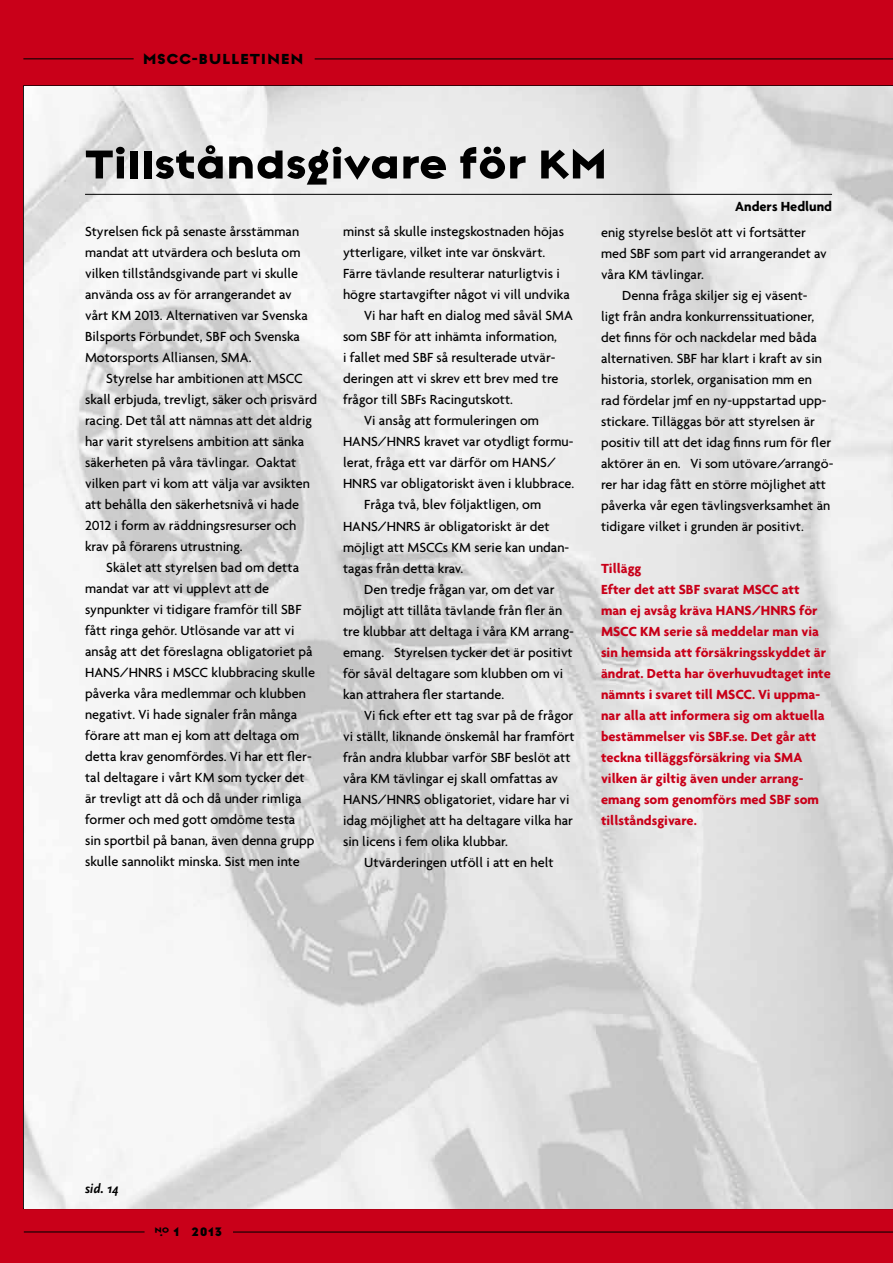
<style>
.page{position:relative;width:893px;height:1263px;background:#c90019}
.page>*{position:absolute;margin:0;border:0;box-sizing:border-box;transform-origin:0 0}
.t1{font:800 54px "Regulator";color:#000}
.t2{font:800 19.5px "Regulator";letter-spacing:.035em;color:#000}
.t3{font:800 16.5px "Regulator";color:#000}
.t4{font:500 14.25px/21px "Agenda";color:#000}
.t5{font:700 14.25px/21px "Agenda";color:#c90019}
.t6{font:700 14.25px "Agenda";color:#000}
.t7{font:italic 700 13.5px "Scala Sans";color:#000}
.s1{font-weight:700}
</style>
<div class="page">
<hr style="left:23px;top:58px;width:111px;height:1px;background:#000">
<hr style="left:233px;top:1231px;width:660px;height:1px;background:#000">
<hr style="left:24px;top:1231px;width:121px;height:1px;background:#000">
<hr style="left:315px;top:58px;width:578px;height:1px;background:#000">
<img style="left:24px;top:86px;width:869px;height:1122px">
<hr style="left:85px;top:194px;width:747px;height:1px;background:#000">
<h2 class="t2" style="left:143px;top:50px;width:162px">MSCC-BULLETINEN</h2>
<h1 class="t1" style="left:85px;top:139px;width:524px">Tillståndsgivare för KM</h1>
<p class="t6" style="left:735px;top:198px;width:98px">Anders Hedlund</p>
<p class="t4" style="left:85px;top:221px;width:224px">Styrelsen fick på senaste årsstämman mandat att utvärdera och besluta om vilken tillståndsgivande part vi skulle använda oss av för arrangerandet av vårt KM 2013. Alternativen var Svenska Bilsports Förbundet, SBF och Svenska Motorsports Alliansen, SMA.</p>
<p class="t4" style="left:85px;top:368px;width:233px;text-indent:21px">Styrelse har ambitionen att MSCC skall erbjuda, trevligt, säker och prisvärd racing. Det tål att nämnas att det aldrig har varit styrelsens ambition att sänka säkerheten på våra tävlingar. Oaktat vilken part vi kom att välja var avsikten att behålla den säkerhetsnivå vi hade 2012 i form av räddningsresurser och krav på förarens utrustning.</p>
<p class="t4" style="left:85px;top:557px;width:232px;text-indent:21px">Skälet att styrelsen bad om detta mandat var att vi upplevt att de synpunkter vi tidigare framför till SBF fått ringa gehör. Utlösande var att vi ansåg att det föreslagna obligatoriet på HANS/HNRS i MSCC klubbracing skulle påverka våra medlemmar och klubben negativt. Vi hade signaler från många förare att man ej kom att deltaga om detta krav genomfördes. Vi har ett fler&shy;tal deltagare i vårt KM som tycker det är trevligt att då och då under rimliga former och med gott omdöme testa<br>sin sportbil på banan, även denna grupp skulle sannolikt minska. Sist men inte</p>
<p class="t4" style="left:343px;top:221px;width:223px">minst så skulle instegskostnaden höjas</p>
<p class="t4" style="left:343px;top:242px;width:204px">ytterligare, vilket inte var önskvärt.</p>
<p class="t4" style="left:343px;top:263px;width:218px">Färre tävlande resulterar naturligtvis i</p>
<p class="t4" style="left:343px;top:284px;width:228px">högre startavgifter något vi vill undvika</p>
<p class="t4" style="left:364px;top:305px;width:210px">Vi har haft en dialog med såväl SMA</p>
<p class="t4" style="left:343px;top:326px;width:216px">som SBF för att inhämta information,</p>
<p class="t4" style="left:343px;top:347px;width:214px">i fallet med SBF så resulterade utvär-</p>
<p class="t4" style="left:343px;top:368px;width:217px">deringen att vi skrev ett brev med tre</p>
<p class="t4" style="left:343px;top:389px;width:172px">frågor till SBFs Racingutskott.</p>
<p class="t4" style="left:364px;top:410px;width:176px">Vi ansåg att formuleringen om</p>
<p class="t4" style="left:343px;top:431px;width:232px">HANS/HNRS kravet var otydligt formu-</p>
<p class="t4" style="left:343px;top:452px;width:214px">lerat, fråga ett var därför om HANS/</p>
<p class="t4" style="left:343px;top:473px;width:233px">HNRS var obligatoriskt även i klubbrace.</p>
<p class="t4" style="left:364px;top:494px;width:178px">Fråga två, blev följaktligen, om</p>
<p class="t4" style="left:343px;top:515px;width:208px">HANS/HNRS är obligatoriskt är det</p>
<p class="t4" style="left:343px;top:536px;width:228px">möjligt att MSCCs KM serie kan undan-</p>
<p class="t4" style="left:343px;top:557px;width:122px">tagas från detta krav.</p>
<p class="t4" style="left:364px;top:578px;width:192px">Den tredje frågan var, om det var</p>
<p class="t4" style="left:343px;top:599px;width:221px">möjligt att tillåta tävlande från fler än</p>
<p class="t4" style="left:343px;top:620px;width:232px">tre klubbar att deltaga i våra KM arrang-</p>
<p class="t4" style="left:343px;top:641px;width:231px">emang. Styrelsen tycker det är positivt</p>
<p class="t4" style="left:343px;top:662px;width:222px">för såväl deltagare som klubben om vi</p>
<p class="t4" style="left:343px;top:683px;width:163px">kan attrahera fler startande.</p>
<p class="t4" style="left:364px;top:704px;width:211px">Vi fick efter ett tag svar på de frågor</p>
<p class="t4" style="left:343px;top:725px;width:233px">vi ställt, liknande önskemål har framfört</p>
<p class="t4" style="left:343px;top:746px;width:229px">från andra klubbar varför SBF beslöt att</p>
<p class="t4" style="left:343px;top:767px;width:217px">våra KM tävlingar ej skall omfattas av</p>
<p class="t4" style="left:343px;top:788px;width:228px">HANS/HNRS obligatoriet, vidare har vi</p>
<p class="t4" style="left:343px;top:809px;width:232px">idag möjlighet att ha deltagare vilka har</p>
<p class="t4" style="left:343px;top:830px;width:167px">sin licens i fem olika klubbar.</p>
<p class="t4" style="left:364px;top:851px;width:191px">Utvärderingen utföll i att en helt</p>
<p class="t4" style="left:601px;top:221px;width:227px">enig styrelse beslöt att vi fortsätter med SBF som part vid arrangerandet av våra KM tävlingar.</p>
<p class="t4" style="left:601px;top:284px;width:234px;text-indent:21px">Denna fråga skiljer sig ej väsent-<br>ligt från andra konkurrenssituationer, det finns för och nackdelar med båda alternativen. SBF har klart i kraft av sin historia, storlek, organisation mm en rad fördelar jmf en ny-uppstartad upp&shy;stickare. Tilläggas bör att styrelsen är positiv till att det idag finns rum för fler aktörer än en. Vi som utövare/arrangö&shy;rer har idag fått en större möjlighet att påverka vår egen tävlingsverksamhet än tidigare vilket i grunden är positivt.</p>
<p class="t5" style="left:601px;top:557px;width:231px">Tillägg<br>Efter det att SBF svarat MSCC att<br>man ej avsåg kräva HANS/HNRS för<br>MSCC KM serie så meddelar man via sin hemsida att försäkringsskyddet är ändrat. Detta har överhuvudtaget inte nämnts i svaret till MSCC. Vi uppma&shy;nar alla att informera sig om aktuella bestämmelser vis SBF.se. Det går att teckna tilläggsförsäkring via SMA vilken är giltig även under arrang&shy;emang som genomförs med SBF som tillståndsgivare.</p>
<p class="t7" style="left:85px;top:1181px;width:35px">sid. 14</p>
<p class="t3" style="left:155px;top:1224px;width:69px"><span class="s1">#</span> 1 2013</p>
</div>
